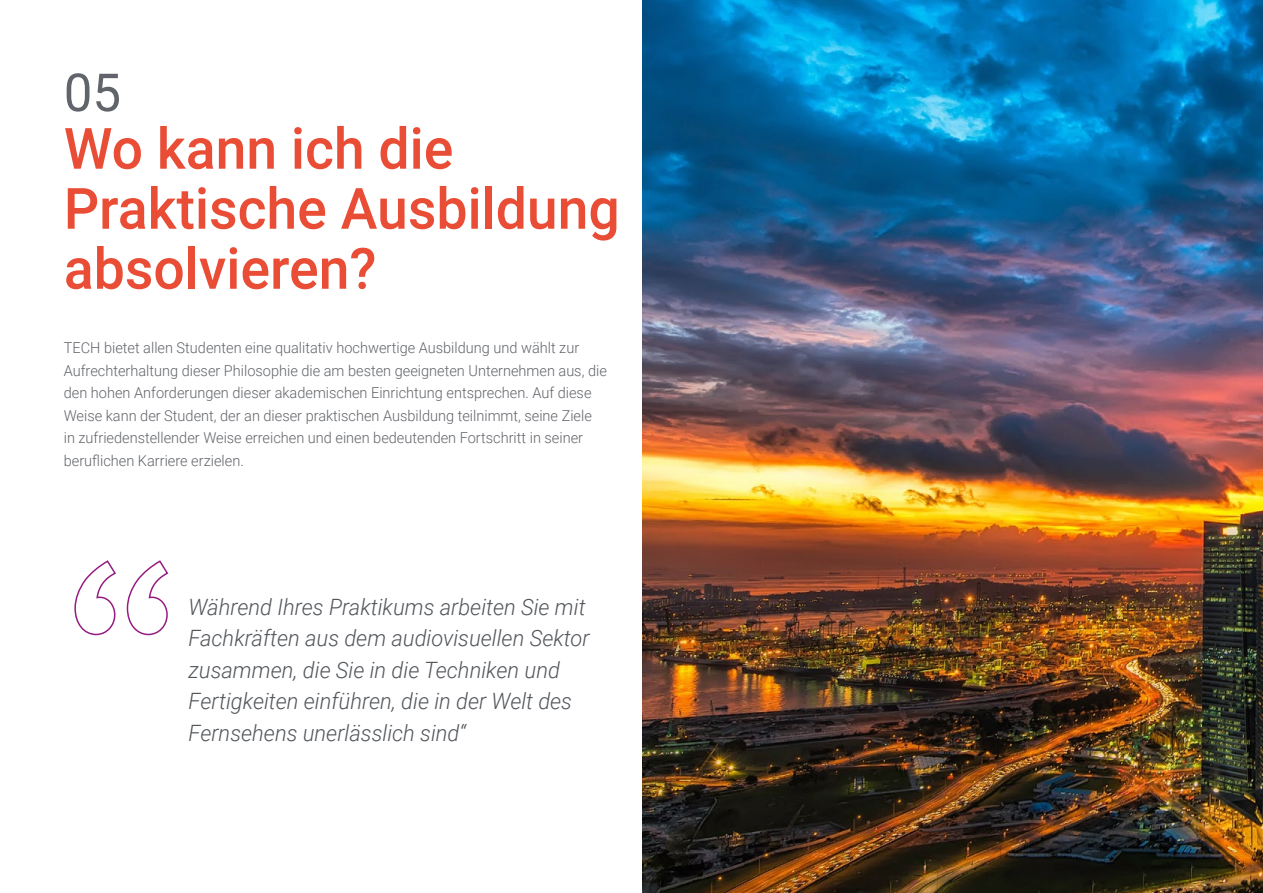
<style>
.page{position:relative;width:1263px;height:893px;background:#fff}
.page>*{position:absolute;margin:0;border:0;box-sizing:border-box;transform-origin:0 0}
.t1{font:500 57px/60px "Roboto";color:#e94d35}
.t2{font:52.5px "Roboto";color:#61646a}
.t3{font:italic 300 22.5px/31.5px "Roboto";color:#52555b}
.t4{font:300 15px/22.5px "Roboto";color:#61646a}
</style>
<div class="page">
<svg style="left:74px;top:560px;width:95px;height:76px"></svg>
<img style="left:642px;top:0;width:621px;height:893px">
<h2 class="t2" style="left:64px;top:56px;width:59px">05</h2>
<h1 class="t1" style="left:64px;top:116px;width:557px">Wo kann ich die<br>Praktische Ausbildung absolvieren?</h1>
<p class="t4" style="left:64px;top:336px;width:545px">TECH bietet allen Studenten eine qualitativ hochwertige Ausbildung und wählt zur Aufrechterhaltung dieser Philosophie die am besten geeigneten Unternehmen aus, die den hohen Anforderungen dieser akademischen Einrichtung entsprechen. Auf diese Weise kann der Student, der an dieser praktischen Ausbildung teilnimmt, seine Ziele in zufriedenstellender Weise erreichen und einen bedeutenden Fortschritt in seiner beruflichen Karriere erzielen.</p>
<h3 class="t3" style="left:189px;top:590px;width:403px">Während Ihres Praktikums arbeiten Sie mit Fachkräften aus dem audiovisuellen Sektor zusammen, die Sie in die Techniken und Fertigkeiten einführen, die in der Welt des Fernsehens unerlässlich sind“</h3>
</div>
